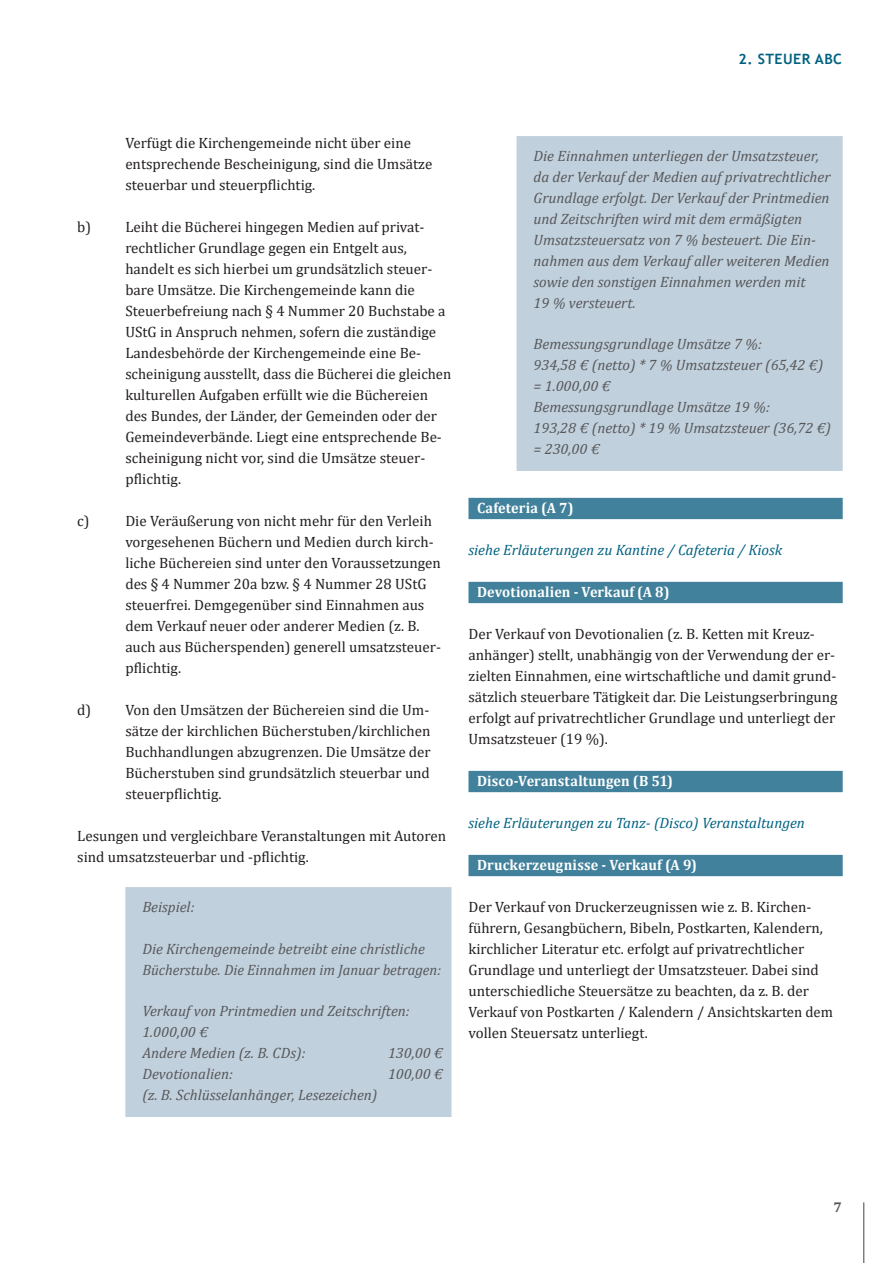
<style>
.page{position:relative;width:893px;height:1263px;background:#fff}
.page>*{position:absolute;margin:0;border:0;box-sizing:border-box;transform-origin:0 0}
.Regulär_-_Einzug_1{font:15px/21px "Cambria";color:#231f20}
.Regulär{font:15px/21px "Cambria";color:#231f20}
.Regulär-2{font:italic 15px/21px "Cambria";color:#57585a}
.ZwTitel{font:700 15px "Cambria";letter-spacing:.01em;color:#fff;scale:.95 1}
.Regulär-3{font:italic 15px "Cambria";color:#006281}
.t1{font:700 14.25px "Trebuchet MS";letter-spacing:.03em;color:#006281}
.t2{font:700 14.25px "Cambria";color:#57585a}
</style>
<div class="page">
<hr style="left:863px;top:1202px;width:1px;height:61px;background:#57585a">
<div style="left:125px;top:887px;width:326px;height:230px;background:#c1d0dd"></div>
<div style="left:468px;top:498px;width:375px;height:21px;background:#42819b"></div>
<div style="left:468px;top:582px;width:375px;height:21px;background:#42819b"></div>
<div style="left:468px;top:771px;width:375px;height:21px;background:#42819b"></div>
<div style="left:468px;top:855px;width:375px;height:21px;background:#42819b"></div>
<div style="left:517px;top:136px;width:326px;height:335px;background:#c1d0dd"></div>
<p class="t1" style="left:739px;top:50px;width:105px">2. STEUER ABC</p>
<p class="Regulär_-_Einzug_1" style="left:125px;top:132px;width:309px">Verfügt die Kirchengemeinde nicht über eine entsprechende Bescheinigung, sind die Umsätze steuerbar und steuerpflichtig.</p>
<p class="Regulär_-_Einzug_1" style="left:125px;top:216px;width:327px;text-indent:-48px">b) Leiht die Bücherei hingegen Medien auf privat&shy;rechtlicher Grundlage gegen ein Entgelt aus, handelt es sich hierbei um grundsätzlich steuer&shy;bare Umsätze. Die Kirchengemeinde kann die Steuerbefreiung nach § 4 Nummer 20 Buchstabe a UStG in Anspruch nehmen, sofern die zuständige Landesbehörde der Kirchengemeinde eine Be&shy;scheinigung ausstellt, dass die Bücherei die gleichen kulturellen Aufgaben erfüllt wie die Büchereien des Bundes, der Länder, der Gemeinden oder der Gemeindeverbände. Liegt eine entsprechende Be&shy;scheinigung nicht vor, sind die Umsätze steuer&shy;pflichtig.</p>
<p class="Regulär_-_Einzug_1" style="left:125px;top:510px;width:317px;text-indent:-48px">c) Die Veräußerung von nicht mehr für den Verleih vorgesehenen Büchern und Medien durch kirch&shy;liche Büchereien sind unter den Voraussetzungen des § 4 Nummer 20a bzw. § 4 Nummer 28 UStG steuerfrei. Demgegenüber sind Einnahmen aus dem Verkauf neuer oder anderer Medien (z. B. auch aus Bücherspenden) generell umsatzsteuer&shy;pflichtig.</p>
<p class="Regulär_-_Einzug_1" style="left:125px;top:699px;width:307px;text-align:justify;text-indent:-48px">d) Von den Umsätzen der Büchereien sind die Um&shy;sätze der kirchlichen Bücherstuben/kirchlichen Buchhandlungen abzugrenzen. Die Umsätze der Bücherstuben sind grundsätzlich steuerbar und steuerpflichtig.</p>
<p class="Regulär" style="left:77px;top:825px;width:370px">Lesungen und vergleichbare Veranstaltungen mit Autoren sind umsatzsteuerbar und -pflichtig.</p>
<p class="Regulär-2" style="left:142px;top:895px;width:54px">Beispiel:</p>
<p class="Regulär-2" style="left:142px;top:937px;width:300px">Die Kirchengemeinde betreibt eine christliche<br>Bücherstube. Die Einnahmen im Januar betragen:</p>
<p class="Regulär-2" style="left:142px;top:1000px;width:269px">Verkauf von Printmedien und Zeitschriften:<br>1.000,00 €</p>
<p class="Regulär-2" style="left:142px;top:1042px;width:165px">Andere Medien (z. B. CDs):</p>
<p class="Regulär-2" style="left:388px;top:1042px;width:56px">130,00 €</p>
<p class="Regulär-2" style="left:142px;top:1063px;width:92px">Devotionalien:</p>
<p class="Regulär-2" style="left:388px;top:1063px;width:56px">100,00 €</p>
<p class="Regulär-2" style="left:142px;top:1084px;width:237px">(z. B. Schlüsselanhänger, Lesezeichen)</p>
<p class="Regulär-2" style="left:534px;top:144px;width:298px">Die Einnahmen unterliegen der Umsatzsteuer, da der Verkauf der Medien auf privatrechtlicher Grundlage erfolgt. Der Verkauf der Printmedien und Zeitschriften wird mit dem ermäßigten Umsatzsteuersatz von 7 % besteuert. Die Ein&shy;nahmen aus dem Verkauf aller weiteren Medien sowie den sonstigen Einnahmen werden mit<br>19 % versteuert.</p>
<p class="Regulär-2" style="left:534px;top:333px;width:291px">Bemessungsgrundlage Umsätze 7 %:<br>934,58 € (netto) * 7 % Umsatzsteuer (65,42 €) = 1.000,00 €</p>
<p class="Regulär-2" style="left:534px;top:396px;width:299px">Bemessungsgrundlage Umsätze 19 %:<br>193,28 € (netto) * 19 % Umsatzsteuer (36,72 €) = 230,00 €</p>
<p class="ZwTitel" style="left:477px;top:497px;width:103px">Cafeteria (A 7)</p>
<p class="Regulär-3" style="left:468px;top:539px;width:315px">siehe Erläuterungen zu Kantine / Cafeteria / Kiosk</p>
<p class="ZwTitel" style="left:477px;top:581px;width:204px">Devotionalien - Verkauf (A 8)</p>
<p class="Regulär" style="left:468px;top:623px;width:371px">Der Verkauf von Devotionalien (z. B. Ketten mit Kreuz&shy;anhänger) stellt, unabhängig von der Verwendung der er&shy;zielten Einnahmen, eine wirtschaftliche und damit grund&shy;sätzlich steuerbare Tätigkeit dar. Die Leistungserbringung erfolgt auf privatrechtlicher Grundlage und unterliegt der Umsatzsteuer (19 %).</p>
<p class="ZwTitel" style="left:477px;top:770px;width:208px">Disco-Veranstaltungen (B 51)</p>
<p class="Regulär-3" style="left:468px;top:812px;width:338px">siehe Erläuterungen zu Tanz- (Disco) Veranstaltungen</p>
<p class="ZwTitel" style="left:477px;top:854px;width:233px">Druckerzeugnisse - Verkauf (A 9)</p>
<p class="Regulär" style="left:468px;top:896px;width:366px">Der Verkauf von Druckerzeugnissen wie z. B. Kirchen&shy;führern, Gesangbüchern, Bibeln, Postkarten, Kalendern, kirchlicher Literatur etc. erfolgt auf privatrechtlicher Grundlage und unterliegt der Umsatzsteuer. Dabei sind unterschiedliche Steuersätze zu beachten, da z. B. der Verkauf von Postkarten / Kalendern / Ansichtskarten dem vollen Steuersatz unterliegt.</p>
<p class="t2" style="left:833px;top:1197px;width:10px">7</p>
</div>
